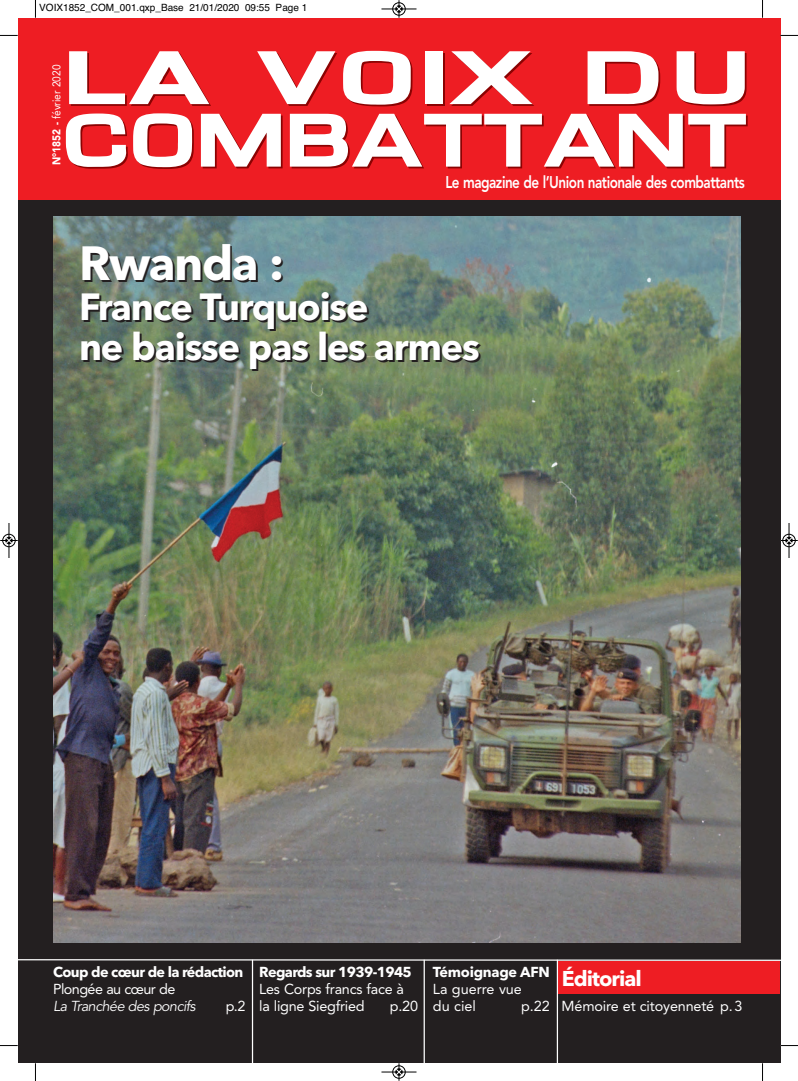
<style>
.page{position:relative;width:798px;height:1081px;background:#fff}
.page>*{position:absolute;margin:0;border:0;box-sizing:border-box;transform-origin:0 0}
.t1{font:900 78.75px "Waukegan LDO Extended";letter-spacing:.015em;color:#fff;scale:1.14 1}
.t2{font:78.75px "Waukegan LDO Black";letter-spacing:.06em;color:#fff;scale:1.58 1}
.t3{font:700 47.5px "Avenir Next";letter-spacing:-.03em;color:#fff}
.t4{font:700 37.5px "Avenir Next";letter-spacing:-.03em;color:#fff}
.t5{font:700 21.25px "Avenir Next";letter-spacing:-.045em;color:#fff}
.t6{font:800 16.88px "Avenir";letter-spacing:-.035em;color:#fff;scale:.8 1}
.t7{font:14.38px/16.9px "Avenir";letter-spacing:-.015em;color:#fff}
.t8{font:700 14.38px "Avenir Next";letter-spacing:-.045em;color:#fff}
.t9{font:italic 14.38px/16.9px "Avenir";letter-spacing:-.04em;color:#fff}
.t10{font:700 14.38px "Avenir Next";letter-spacing:-.02em;color:#fff}
.t11{font:11.25px "Avenir";color:#fff;scale:.9 1}
.t12{font:10px "Helvetica";color:#000}
.s1{font-weight:900}
.s2{font-style:normal}
</style>
<div class="page">
<div style="left:18px;top:188px;width:762px;height:875px;background:#231f20"></div>
<img style="left:53px;top:216px;width:687px;height:727px">
<div style="left:18px;top:18px;width:762px;height:182px;background:#ee1d23"></div>
<svg style="left:18px;top:959px;width:762px;height:2px"></svg>
<div style="left:557px;top:961px;width:223px;height:32px;background:#ee1d23"></div>
<hr style="left:252px;top:959px;width:1px;height:104px;background:#fff">
<hr style="left:556px;top:959px;width:2px;height:104px;background:#fff">
<hr style="left:423px;top:959px;width:1px;height:104px;background:#fff">
<svg style="left:35px;top:0;width:1px;height:18px"></svg>
<svg style="left:0;top:35px;width:18px;height:1px"></svg>
<svg style="left:762px;top:0;width:1px;height:18px"></svg>
<svg style="left:780px;top:35px;width:17px;height:1px"></svg>
<svg style="left:35px;top:1063px;width:1px;height:18px"></svg>
<svg style="left:0;top:1045px;width:18px;height:1px"></svg>
<svg style="left:762px;top:1063px;width:1px;height:18px"></svg>
<svg style="left:780px;top:1045px;width:17px;height:1px"></svg>
<div style="left:392px;top:2px;width:13px;height:14px;border:1px solid #fff;border-radius:50%"></div>
<hr style="left:381px;top:9px;width:35px;height:1px;background:#000">
<div style="left:392px;top:3px;width:13px;height:12px;border:1px solid #000;border-radius:50%"></div>
<svg style="left:395px;top:0;width:7px;height:18px"></svg>
<hr style="left:381px;top:1072px;width:35px;height:1px;background:#000">
<div style="left:392px;top:1065px;width:13px;height:13px;border:1px solid #000;border-radius:50%"></div>
<svg style="left:395px;top:1063px;width:7px;height:17px"></svg>
<div style="left:2px;top:534px;width:14px;height:13px;border:1px solid #fff;border-radius:50%"></div>
<hr style="left:9px;top:523px;width:1px;height:35px;background:#000">
<div style="left:3px;top:534px;width:12px;height:13px;border:1px solid #000;border-radius:50%"></div>
<svg style="left:0;top:537px;width:18px;height:7px"></svg>
<hr style="left:788px;top:523px;width:1px;height:35px;background:#000">
<div style="left:782px;top:534px;width:13px;height:13px;border:1px solid #000;border-radius:50%"></div>
<svg style="left:780px;top:537px;width:17px;height:7px"></svg>
<p class="t12" style="left:39px;top:4px;width:269px">VOIX1852_COM_001.qxp_Base 21/01/2020 09:55 Page 1</p>
<p class="t2" style="left:63px;top:51px;width:437px">LA VOIX DU</p>
<p class="t1" style="left:63px;top:114px;width:600px">COMBATTANT</p>
<p class="t6" style="left:445px;top:175px;width:375px">Le magazine de l’Union nationale des combattants</p>
<p class="t11" style="left:52px;top:165px;width:113px;rotate:-90deg"><span class="s1">N°1852 -</span> février 2020</p>
<p class="t3" style="left:79px;top:244px;width:207px">Rwanda :</p>
<p class="t4" style="left:79px;top:291px;width:291px">France Turquoise</p>
<p class="t4" style="left:79px;top:331px;width:402px">ne baisse pas les armes</p>
<p class="t8" style="left:53px;top:966px;width:192px">Coup de cœur de la rédaction</p>
<p class="t9" style="left:53px;top:982px;width:144px"><span class="s2">Plongée au cœur de<br></span>La Tranchée des poncifs</p>
<p class="t7" style="left:226px;top:998px;width:21px">p.2</p>
<p class="t8" style="left:259px;top:966px;width:154px">Regards sur 1939-1945</p>
<p class="t7" style="left:259px;top:981px;width:146px">Les Corps francs face à la ligne Siegfried</p>
<p class="t7" style="left:390px;top:998px;width:30px">p.20</p>
<p class="t10" style="left:433px;top:966px;width:118px">Témoignage AFN</p>
<p class="t7" style="left:433px;top:981px;width:90px">La guerre vue du ciel</p>
<p class="t7" style="left:521px;top:998px;width:30px">p.22</p>
<p class="t5" style="left:561px;top:969px;width:81px">Éditorial</p>
<p class="t7" style="left:561px;top:998px;width:182px">Mémoire et citoyenneté p.3</p>
</div>
